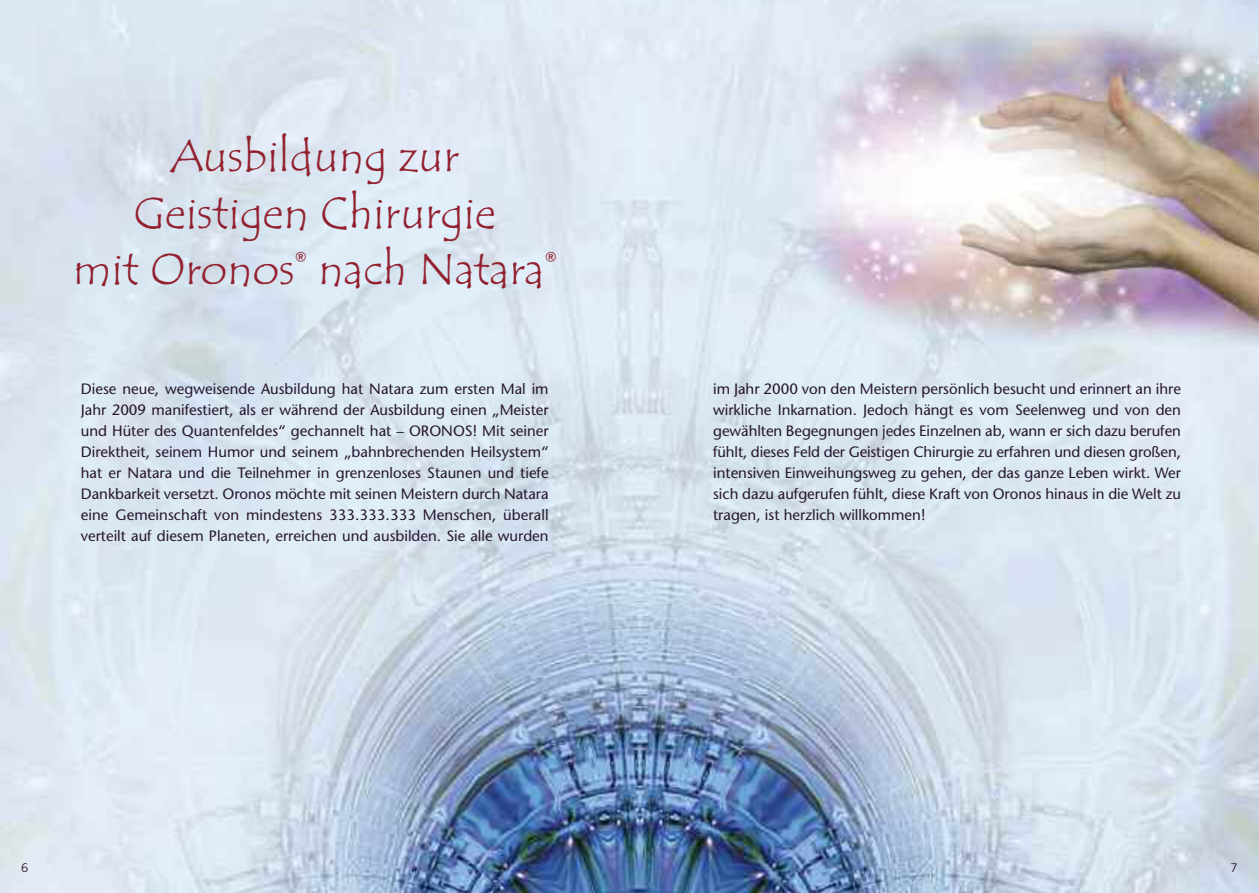
<style>
.page{position:relative;width:1259px;height:893px;background:#fff}
.page>*{position:absolute;margin:0;border:0;box-sizing:border-box;transform-origin:0 0}
.t1{font:45px/56.2px "Tempus Sans ITC";color:#92202e;text-align:center}
.t2{font:15px/21px "Stone Sans";color:#27172e;text-align:justify}
.t3{font:12px "Trade Gothic LT Std";color:#27172e}
</style>
<div class="page">
<img style="left:0;top:0;width:1259px;height:893px">
<h1 class="t1" style="left:73px;top:133px;width:485px">Ausbildung zur<br>Geistigen Chirurgie<br>mit Oronos® nach Natara®</h1>
<p class="t2" style="left:81px;top:380px;width:469px">Diese neue, wegweisende Ausbildung hat Natara zum ersten Mal im Jahr 2009 manifestiert, als er während der Ausbildung einen „Meister und Hüter des Quantenfeldes“ gechannelt hat – ORONOS! Mit seiner Direktheit, seinem Humor und seinem „bahnbrechenden Heilsystem“ hat er Natara und die Teilnehmer in grenzenloses Staunen und tiefe Dankbarkeit versetzt. Oronos möchte mit seinen Meistern durch Natara eine Gemeinschaft von mindestens 333.333.333 Menschen, überall verteilt auf diesem Planeten, erreichen und ausbilden. Sie alle wurden</p>
<p class="t2" style="left:713px;top:380px;width:469px">im Jahr 2000 von den Meistern persönlich besucht und erinnert an ihre wirkliche Inkarnation. Jedoch hängt es vom Seelenweg und von den gewählten Begegnungen jedes Einzelnen ab, wann er sich dazu berufen fühlt, dieses Feld der Geistigen Chirurgie zu erfahren und diesen großen, intensiven Einweihungsweg zu gehen, der das ganze Leben wirkt. Wer sich dazu aufgerufen fühlt, diese Kraft von Oronos hinaus in die Welt zu tragen, ist herzlich willkommen!</p>
<p class="t3" style="left:21px;top:863px;width:9px">6</p>
<p class="t3" style="left:1230px;top:863px;width:9px">7</p>
</div>
